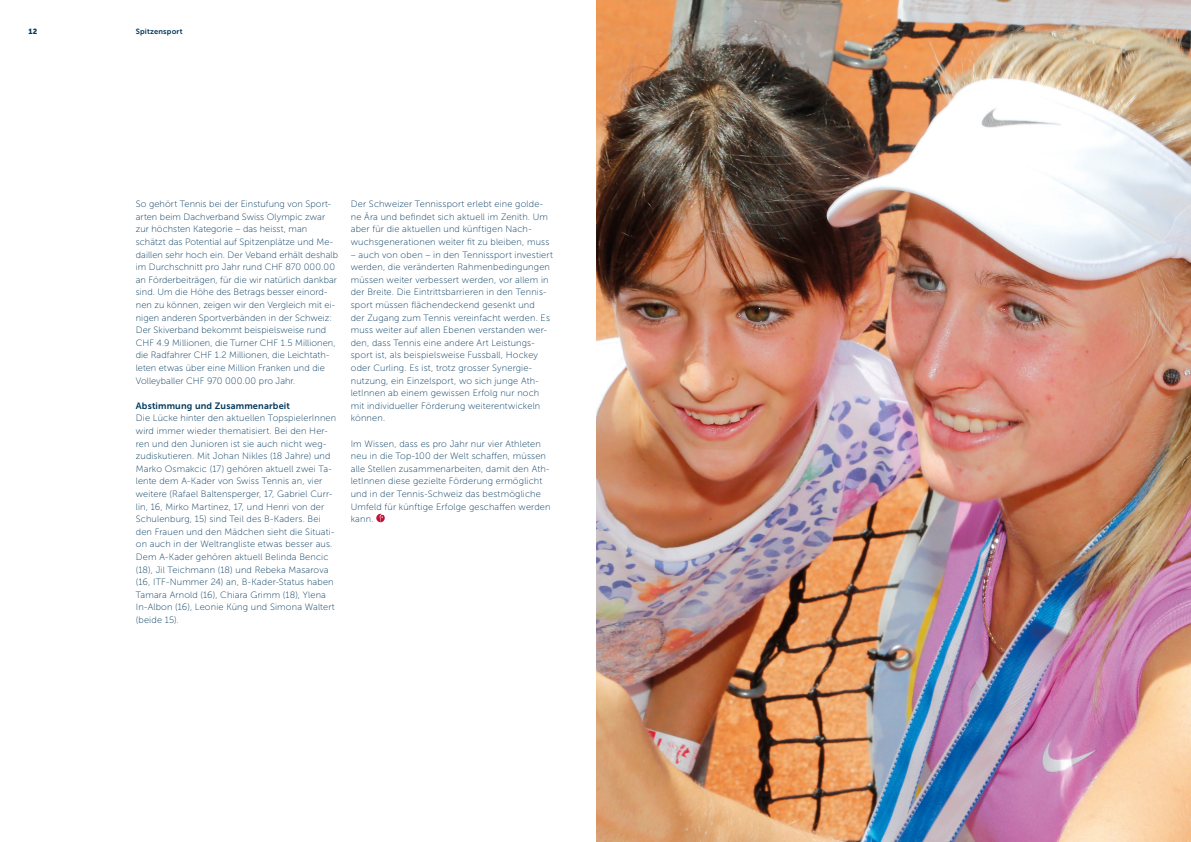
<style>
.page{position:relative;width:1191px;height:842px;background:#fff}
.page>*{position:absolute;margin:0;border:0;box-sizing:border-box;transform-origin:0 0}
.Lauftext{font:9.2px/12.6px "Museo Sans 100";letter-spacing:.015em;color:#00375c}
.Zwischentitel{font:9.2px "Museo Sans 700";letter-spacing:.02em;color:#00375c}
.t1{font:7.5px "Museo Sans 700";letter-spacing:.025em;color:#00375c}
.t2{font:7.5px "Museo Sans 900";color:#00375c}
</style>
<div class="page">
<svg style="left:376px;top:514px;width:9px;height:8px"></svg>
<img style="left:596px;top:0;width:595px;height:842px">
<p class="t2" style="left:28px;top:27px;width:10px">12</p>
<p class="t1" style="left:136px;top:27px;width:48px">Spitzensport</p>
<p class="Lauftext" style="left:136px;top:198px;width:204px">So gehört Tennis bei der Einstufung von Sport&shy;arten beim Dachverband Swiss Olympic zwar zur höchsten Kategorie – das heisst, man schätzt das Potential auf Spitzenplätze und Me&shy;daillen sehr hoch ein. Der Veband erhält deshalb im Durchschnitt pro Jahr rund CHF 870 000.00 an Förderbeiträgen, für die wir natürlich dankbar sind. Um die Höhe des Betrags besser einord&shy;nen zu können, zeigen wir den Vergleich mit ei&shy;nigen anderen Sportverbänden in der Schweiz:<br>Der Skiverband bekommt beispielsweise rund CHF 4.9 Millionen, die Turner CHF 1.5 Millionen, die Radfahrer CHF 1.2 Millionen, die Leichtath&shy;leten etwas über eine Million Franken und die Volleyballer CHF 970 000.00 pro Jahr.</p>
<p class="Zwischentitel" style="left:136px;top:401px;width:156px">Abstimmung und Zusammenarbeit</p>
<p class="Lauftext" style="left:136px;top:412px;width:202px">Die Lücke hinter den aktuellen TopspielerInnen wird immer wieder thematisiert. Bei den Her&shy;ren und den Junioren ist sie auch nicht weg&shy;zudiskutieren. Mit Johan Nikles (18 Jahre) und Marko Osmakcic (17) gehören aktuell zwei Ta&shy;lente dem A-Kader von Swiss Tennis an, vier weitere (Rafael Baltensperger, 17, Gabriel Curr&shy;lin, 16, Mirko Martinez, 17, und Henri von der Schulenburg, 15) sind Teil des B-Kaders. Bei den Frauen und den Mädchen sieht die Situati&shy;on auch in der Weltrangliste etwas besser aus.<br>Dem A-Kader gehören aktuell Belinda Bencic (18), Jil Teichmann (18) und Rebeka Masarova (16, ITF-Nummer 24) an, B-Kader-Status haben Tamara Arnold (16), Chiara Grimm (18), Ylena In-Albon (16), Leonie Küng und Simona Waltert (beide 15).</p>
<p class="Lauftext" style="left:351px;top:198px;width:200px">Der Schweizer Tennissport erlebt eine golde&shy;ne Ära und befindet sich aktuell im Zenith. Um aber für die aktuellen und künftigen Nach&shy;wuchsgenerationen weiter fit zu bleiben, muss</p>
<p class="Lauftext" style="left:351px;top:248px;width:204px">– auch von oben – in den Tennissport investiert werden, die veränderten Rahmenbedingungen müssen weiter verbessert werden, vor allem in der Breite. Die Eintrittsbarrieren in den Tennis&shy;sport müssen flächendeckend gesenkt und<br>der Zugang zum Tennis vereinfacht werden. Es muss weiter auf allen Ebenen verstanden wer&shy;den, dass Tennis eine andere Art Leistungs&shy;sport ist, als beispielsweise Fussball, Hockey oder Curling. Es ist, trotz grosser Synergie&shy;nutzung, ein Einzelsport, wo sich junge Ath&shy;letInnen ab einem gewissen Erfolg nur noch mit individueller Förderung weiterentwickeln können.</p>
<p class="Lauftext" style="left:351px;top:437px;width:201px">Im Wissen, dass es pro Jahr nur vier Athleten neu in die Top-100 der Welt schaffen, müssen alle Stellen zusammenarbeiten, damit den Ath&shy;letInnen diese gezielte Förderung ermöglicht und in der Tennis-Schweiz das bestmögliche Umfeld für künftige Erfolge geschaffen werden kann.</p>
</div>
